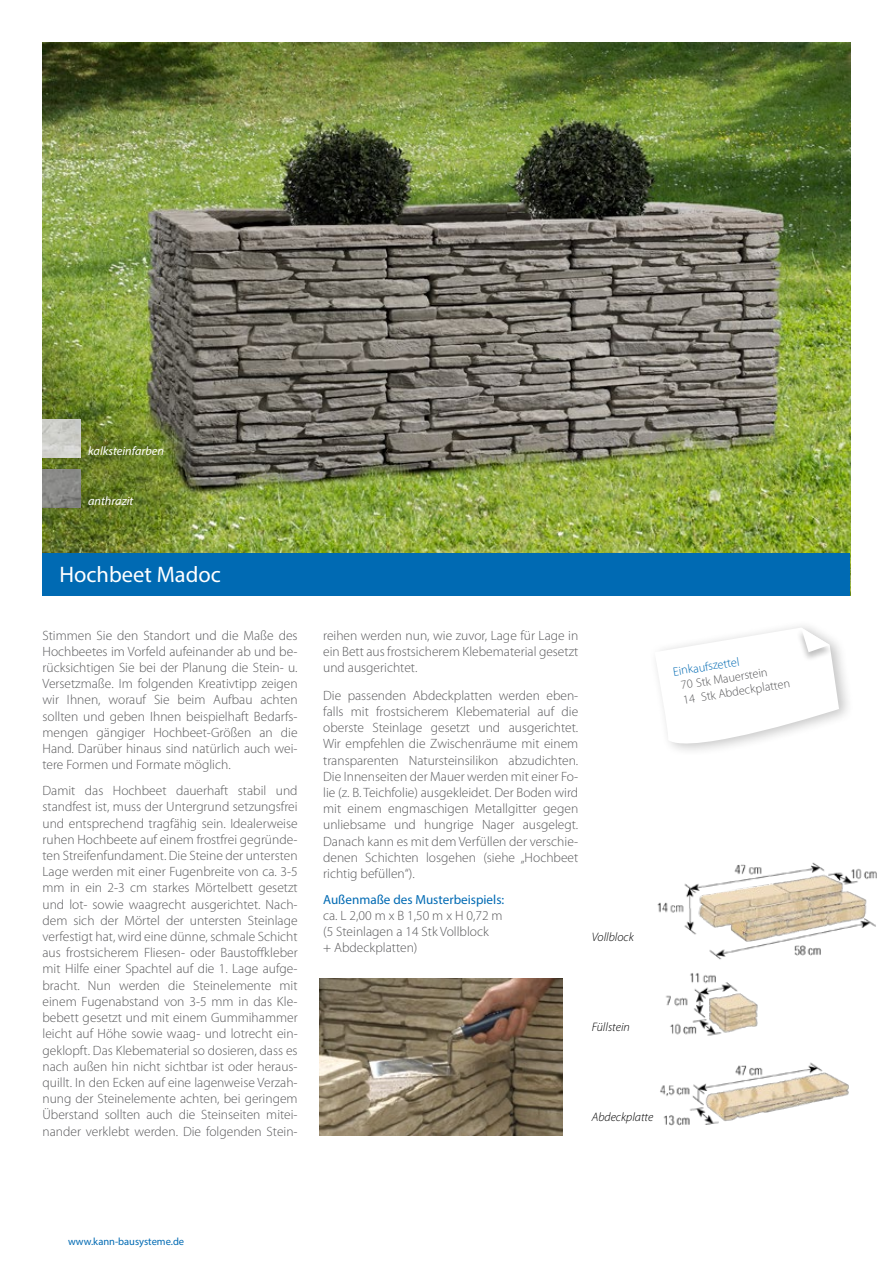
<style>
.page{position:relative;width:893px;height:1263px;background:#fff}
.page>*{position:absolute;margin:0;border:0;box-sizing:border-box;transform-origin:0 0}
.t1{font:22.5px "Myriad Pro";color:#fff}
.t2{font:300 13.5px/16.2px "Myriad Pro";color:#58585a;text-align:justify}
.t3{font:13.2px "Myriad Pro";color:#006ab3}
.t4{font:300 12.3px/14.7px "Myriad Pro";color:#58585a}
.t5{font:italic 300 12.3px "Myriad Pro";color:#000}
.t6{font:italic 12.3px "Myriad Pro";color:#fff}
.t7{font:300 12.3px "Myriad Pro";color:#006ab3}
.t8{font:10.5px "Myriad Pro";color:#006ab3}
</style>
<div class="page">
<img style="left:43px;top:43px;width:807px;height:510px">
<div style="left:43px;top:553px;width:807px;height:42px;background:#006ab3"></div>
<div style="left:649px;top:620px;width:205px;height:137px;background:#000;opacity:.23"></div>
<svg style="left:655px;top:627px;width:184px;height:130px"></svg>
<img style="left:43px;top:419px;width:38px;height:38px">
<img style="left:43px;top:469px;width:38px;height:38px">
<img style="left:657px;top:862px;width:220px;height:98px">
<img style="left:666px;top:973px;width:92px;height:63px">
<img style="left:660px;top:1062px;width:189px;height:64px">
<img style="left:320px;top:978px;width:243px;height:158px">
<p class="t6" style="left:88px;top:443px;width:77px">kalksteinfarben</p>
<p class="t6" style="left:88px;top:493px;width:47px">anthrazit</p>
<h1 class="t1" style="left:60px;top:561px;width:163px">Hochbeet Madoc</h1>
<p class="t2" style="left:43px;top:627px;width:257px">Stimmen Sie den Standort und die Maße des Hochbeetes im Vorfeld aufeinander ab und be&shy;rücksichtigen Sie bei der Planung die Stein- u.<br>Versetzmaße. Im folgenden Kreativtipp zeigen wir Ihnen, worauf Sie beim Aufbau achten sollten und geben Ihnen beispielhaft Bedarfs&shy;mengen gängiger Hochbeet-Größen an die Hand. Darüber hinaus sind natürlich auch wei&shy;tere Formen und Formate möglich.</p>
<p class="t2" style="left:43px;top:783px;width:257px">Damit das Hochbeet dauerhaft stabil und standfest ist, muss der Untergrund setzungsfrei und entsprechend tragfähig sein. Idealerweise ruhen Hochbeete auf einem frostfrei gegründe&shy;ten Streifenfundament. Die Steine der untersten Lage werden mit einer Fugenbreite von ca. 3-5 mm in ein 2-3 cm starkes Mörtelbett gesetzt und lot- sowie waagrecht ausgerichtet. Nach&shy;dem sich der Mörtel der untersten Steinlage verfestigt hat, wird eine dünne, schmale Schicht aus frostsicherem Fliesen- oder Baustoffkleber mit Hilfe einer Spachtel auf die 1. Lage aufge&shy;bracht. Nun werden die Steinelemente mit einem Fugenabstand von 3-5 mm in das Kle&shy;bebett gesetzt und mit einem Gummihammer leicht auf Höhe sowie waag- und lotrecht ein&shy;geklopft. Das Klebematerial so dosieren, dass es nach außen hin nicht sichtbar ist oder heraus&shy;quillt. In den Ecken auf eine lagenweise Verzah&shy;nung der Steinelemente achten, bei geringem Überstand sollten auch die Steinseiten mitei&shy;nander verklebt werden. Die folgenden Stein-</p>
<p class="t2" style="left:323px;top:627px;width:257px">reihen werden nun, wie zuvor, Lage für Lage in ein Bett aus frostsicherem Klebematerial gesetzt und ausgerichtet.</p>
<p class="t2" style="left:323px;top:687px;width:257px">Die passenden Abdeckplatten werden eben&shy;falls mit frostsicherem Klebematerial auf die oberste Steinlage gesetzt und ausgerichtet.<br>Wir empfehlen die Zwischenräume mit einem transparenten Natursteinsilikon abzudichten.<br>Die Innenseiten der Mauer werden mit einer Fo&shy;lie (z. B. Teichfolie) ausgekleidet. Der Boden wird mit einem engmaschigen Metallgitter gegen unliebsame und hungrige Nager ausgelegt.<br>Danach kann es mit dem Verfüllen der verschie&shy;denen Schichten losgehen (siehe „Hochbeet richtig befüllen“).</p>
<p class="t3" style="left:323px;top:891px;width:183px">Außenmaße des Musterbeispiels:</p>
<p class="t2" style="left:323px;top:907px;width:181px;text-align:left">ca. L 2,00 m x B 1,50 m x H 0,72 m (5 Steinlagen a 14 Stk Vollblock<br>+ Abdeckplatten)</p>
<p class="t5" style="left:592px;top:931px;width:44px">Vollblock</p>
<p class="t5" style="left:592px;top:1020px;width:40px">Füllstein</p>
<p class="t7" style="left:672px;top:665px;width:69px;rotate:-9deg">Einkaufszettel</p>
<p class="t4" style="left:680px;top:678px;width:110px;rotate:-9deg">70 Stk Mauerstein<br>14 Stk Abdeckplatten</p>
<p class="t5" style="left:592px;top:1110px;width:63px">Abdeckplatte</p>
<p class="t8" style="left:68px;top:1235px;width:118px">www.kann-bausysteme.de</p>
</div>
